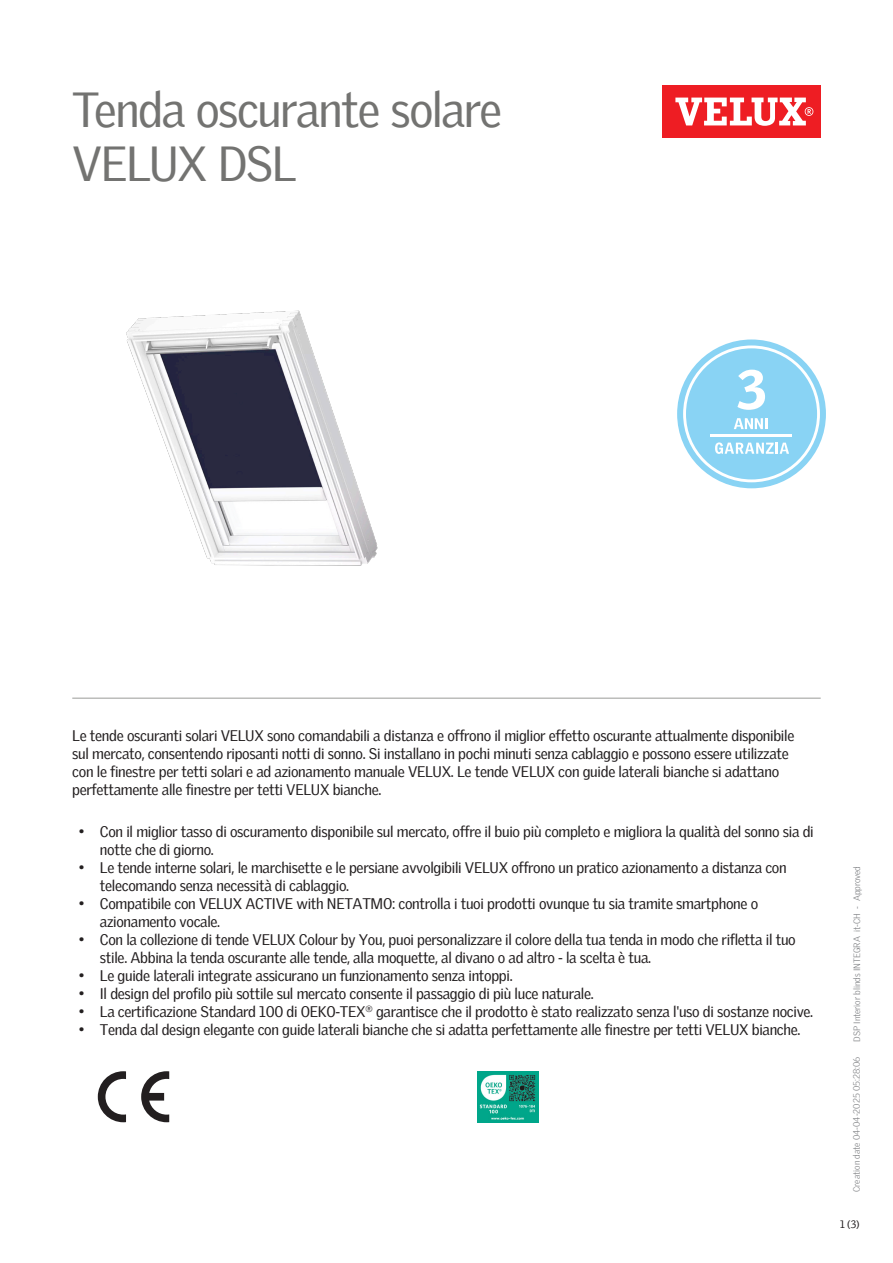
<style>
.page{position:relative;width:893px;height:1263px;background:#fff}
.page>*{position:absolute;margin:0;border:0;box-sizing:border-box;transform-origin:0 0}
.Headline{font:48px/54px "Velux Gothic";letter-spacing:-.03em;color:#737371}
.Body_Regular{font:15px/18px "Velux Gothic";letter-spacing:-.02em;color:#231f20}
.t1{font:10.5px "Velux Gothic";color:#231f20}
.t2{font:300 9px "Velux Gothic";color:#7c7e81}
</style>
<div class="page">
<div style="left:662px;top:85px;width:159px;height:53px;background:#ee1d23"></div>
<svg style="left:675px;top:98px;width:138px;height:28px"></svg>
<hr style="left:72px;top:697px;width:749px;height:2px;background:#bcbdbb">
<svg style="left:141px;top:1071px;width:28px;height:51px"></svg>
<svg style="left:98px;top:1071px;width:28px;height:51px"></svg>
<img style="left:477px;top:1071px;width:61px;height:51px">
<img style="left:126px;top:310px;width:252px;height:256px">
<svg style="left:677px;top:339px;width:149px;height:149px"></svg>
<p class="Headline" style="left:72px;top:79px;width:431px">Tenda oscurante solare<br>VELUX DSL</p>
<p class="Body_Regular" style="left:72px;top:725px;width:724px">Le tende oscuranti solari VELUX sono comandabili a distanza e offrono il miglior effetto oscurante attualmente disponibile sul mercato, consentendo riposanti notti di sonno. Si installano in pochi minuti senza cablaggio e possono essere utilizzate con le finestre per tetti solari e ad azionamento manuale VELUX. Le tende VELUX con guide laterali bianche si adattano perfettamente alle finestre per tetti VELUX bianche.</p>
<p class="Body_Regular" style="left:100px;top:821px;width:715px;text-indent:-21px">• Con il miglior tasso di oscuramento disponibile sul mercato, offre il buio più completo e migliora la qualità del sonno sia di notte che di giorno.</p>
<p class="Body_Regular" style="left:100px;top:857px;width:688px;text-indent:-21px">• Le tende interne solari, le marchisette e le persiane avvolgibili VELUX offrono un pratico azionamento a distanza con telecomando senza necessità di cablaggio.</p>
<p class="Body_Regular" style="left:100px;top:893px;width:660px;text-indent:-21px">• Compatibile con VELUX ACTIVE with NETATMO: controlla i tuoi prodotti ovunque tu sia tramite smartphone o azionamento vocale.</p>
<p class="Body_Regular" style="left:100px;top:929px;width:697px;text-indent:-21px">• Con la collezione di tende VELUX Colour by You, puoi personalizzare il colore della tua tenda in modo che rifletta il tuo stile. Abbina la tenda oscurante alle tende, alla moquette, al divano o ad altro - la scelta è tua.</p>
<p class="Body_Regular" style="left:79px;top:965px;width:435px">• Le guide laterali integrate assicurano un funzionamento senza intoppi.</p>
<p class="Body_Regular" style="left:79px;top:983px;width:517px">• Il design del profilo più sottile sul mercato consente il passaggio di più luce naturale.</p>
<p class="Body_Regular" style="left:79px;top:1001px;width:736px">• La certificazione Standard 100 di OEKO-TEX<sup>®</sup> garantisce che il prodotto è stato realizzato senza l'uso di sostanze nocive.</p>
<p class="Body_Regular" style="left:79px;top:1019px;width:723px">• Tenda dal design elegante con guide laterali bianche che si adatta perfettamente alle finestre per tetti VELUX bianche.</p>
<p class="t2" style="left:850px;top:1042px;width:177px;rotate:-90deg">DSP Interior blinds INTEGRA it-CH - Approved</p>
<p class="t2" style="left:850px;top:1192px;width:136px;rotate:-90deg">Creation date 04-04-2025 05:28:06</p>
<p class="t1" style="left:840px;top:1216px;width:21px">1 (3)</p>
</div>
